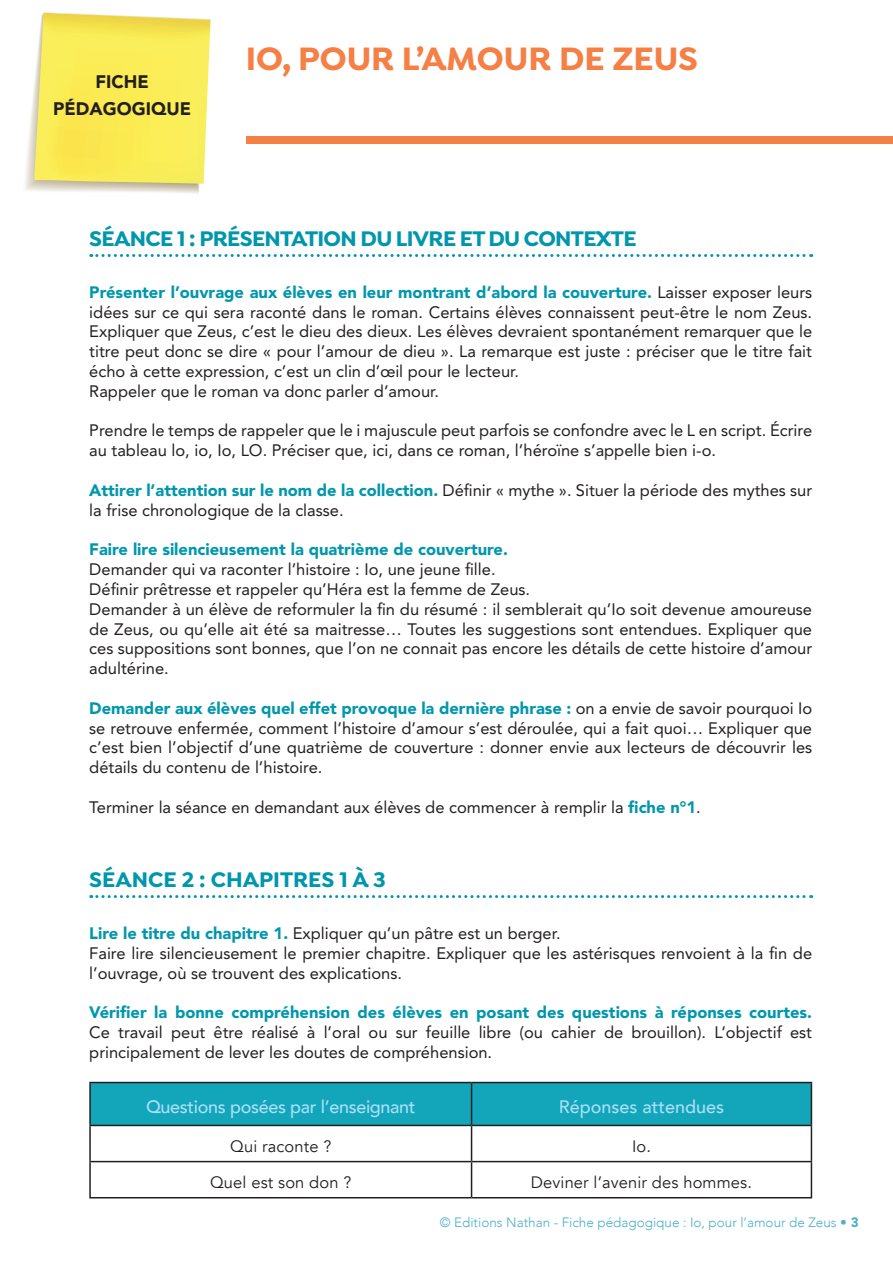
<style>
.page{position:relative;width:893px;height:1263px;background:#fff}
.page>*{position:absolute;margin:0;border:0;box-sizing:border-box;transform-origin:0 0}
.t1{font:700 34.5px "Isidora";color:#f48045}
.t2{font:700 22.5px "Isidora";letter-spacing:-.03em;color:#0097ad}
.t3{font:700 22.5px "Isidora";color:#0097ad}
.t4{font:500 18px "Avenir";letter-spacing:-.02em;color:#aae0f9}
.t5{font:500 18px "Avenir";color:#aae0f9}
.t6{font:900 18px/27px "Avenir LT Std";color:#231f20;text-align:center}
.t7{font:16.5px/19.8px "Avenir LT Std";color:#231f20}
.t8{font:900 16.5px "Avenir LT Std";color:#0097ad}
.t9{font:16.5px "Avenir";letter-spacing:.01em;color:#231f20}
.t10{font:300 13.5px "Avenir";color:#4cb1c3}
.s1{font-weight:900;color:#0097ad}
.s2{font-family:"Avenir LT Std";font-weight:900}
</style>
<div class="page">
<div style="left:246px;top:136px;width:647px;height:8px;background:#f48045"></div>
<svg style="left:25px;top:12px;width:186px;height:182px;background:#f7ea6d"></svg>
<svg style="left:91px;top:254px;width:721px;height:3px"></svg>
<svg style="left:91px;top:895px;width:721px;height:3px"></svg>
<div style="left:91px;top:1083px;width:720px;height:42px;background:#13a5b9"></div>
<hr style="left:89px;top:1126px;width:2px;height:35px;background:#231f20">
<hr style="left:471px;top:1126px;width:1px;height:35px;background:#231f20">
<hr style="left:811px;top:1126px;width:1px;height:35px;background:#231f20">
<hr style="left:89px;top:1161px;width:383px;height:1px;background:#231f20">
<hr style="left:89px;top:1162px;width:2px;height:35px;background:#231f20">
<hr style="left:472px;top:1161px;width:340px;height:1px;background:#231f20">
<hr style="left:471px;top:1162px;width:1px;height:35px;background:#231f20">
<hr style="left:811px;top:1162px;width:1px;height:35px;background:#231f20">
<hr style="left:89px;top:1197px;width:383px;height:1px;background:#231f20">
<hr style="left:472px;top:1197px;width:340px;height:1px;background:#231f20">
<hr style="left:89px;top:1082px;width:383px;height:1px;background:#231f20">
<hr style="left:89px;top:1083px;width:2px;height:42px;background:#231f20">
<hr style="left:472px;top:1082px;width:340px;height:1px;background:#231f20">
<hr style="left:471px;top:1083px;width:1px;height:42px;background:#231f20">
<hr style="left:811px;top:1083px;width:1px;height:42px;background:#231f20">
<hr style="left:89px;top:1125px;width:383px;height:1px;background:#231f20">
<hr style="left:472px;top:1125px;width:340px;height:1px;background:#231f20">
<p class="t6" style="left:53px;top:68px;width:140px">FICHE<br>PÉDAGOGIQUE</p>
<h1 class="t1" style="left:246px;top:37px;width:454px">IO, POUR L’AMOUR DE ZEUS</h1>
<h2 class="t2" style="left:89px;top:224px;width:549px">SÉANCE 1 : PRÉSENTATION DU LIVRE ET DU CONTEXTE</h2>
<p class="t7" style="left:89px;top:282px;width:724px"><span class="s1">Présenter l’ouvrage aux élèves en leur montrant d’abord la couverture.</span> Laisser exposer leurs idées sur ce qui sera raconté dans le roman. Certains élèves connaissent peut-être le nom Zeus.<br>Expliquer que Zeus, c’est le dieu des dieux. Les élèves devraient spontanément remarquer que le titre peut donc se dire « pour l’amour de dieu ». La remarque est juste : préciser que le titre fait écho à cette expression, c’est un clin d’œil pour le lecteur.<br>Rappeler que le roman va donc parler d’amour.</p>
<p class="t7" style="left:89px;top:421px;width:724px">Prendre le temps de rappeler que le i majuscule peut parfois se confondre avec le L en script. Écrire au tableau lo, io, Io, LO. Préciser que, ici, dans ce roman, l’héroïne s’appelle bien i-o.</p>
<p class="t7" style="left:89px;top:480px;width:724px"><span class="s1">Attirer l’attention sur le nom de la collection.</span> Définir « mythe ». Situer la période des mythes sur la frise chronologique de la classe.</p>
<p class="t8" style="left:89px;top:540px;width:420px">Faire lire silencieusement la quatrième de couverture.</p>
<p class="t7" style="left:89px;top:560px;width:724px">Demander qui va raconter l’histoire : Io, une jeune fille.<br>Définir prêtresse et rappeler qu’Héra est la femme de Zeus.<br>Demander à un élève de reformuler la fin du résumé : il semblerait qu’Io soit devenue amoureuse de Zeus, ou qu’elle ait été sa maitresse… Toutes les suggestions sont entendues. Expliquer que ces suppositions sont bonnes, que l’on ne connait pas encore les détails de cette histoire d’amour adultérine.</p>
<p class="t7" style="left:89px;top:698px;width:724px;text-align:justify"><span class="s1">Demander aux élèves quel effet provoque la dernière phrase :</span> on a envie de savoir pourquoi Io se retrouve enfermée, comment l’histoire d’amour s’est déroulée, qui a fait quoi… Expliquer que c’est bien l’objectif d’une quatrième de couverture : donner envie aux lecteurs de découvrir les détails du contenu de l’histoire.</p>
<p class="t7" style="left:89px;top:797px;width:613px">Terminer la séance en demandant aux élèves de commencer à remplir la <span class="s1">fiche n°1</span>.</p>
<h2 class="t3" style="left:89px;top:865px;width:298px">SÉANCE 2 : CHAPITRES 1 À 3</h2>
<p class="t7" style="left:89px;top:923px;width:724px"><span class="s1">Lire le titre du chapitre 1.</span> Expliquer qu’un pâtre est un berger.<br>Faire lire silencieusement le premier chapitre. Expliquer que les astérisques renvoient à la fin de l’ouvrage, où se trouvent des explications.</p>
<p class="t8" style="left:89px;top:1002px;width:724px">Vérifier la bonne compréhension des élèves en posant des questions à réponses courtes.</p>
<p class="t7" style="left:89px;top:1022px;width:724px">Ce travail peut être réalisé à l’oral ou sur feuille libre (ou cahier de brouillon). L’objectif est principalement de lever les doutes de compréhension.</p>
<p class="t4" style="left:146px;top:1091px;width:271px">Questions posées par l’enseignant</p>
<p class="t5" style="left:559px;top:1091px;width:167px">Réponses attendues</p>
<p class="t9" style="left:230px;top:1136px;width:103px">Qui raconte ?</p>
<p class="t9" style="left:632px;top:1136px;width:20px">Io.</p>
<p class="t9" style="left:210px;top:1172px;width:143px">Quel est son don ?</p>
<p class="t9" style="left:531px;top:1172px;width:223px">Deviner l’avenir des hommes.</p>
<p class="t10" style="left:440px;top:1214px;width:421px">© Editions Nathan - Fiche pédagogique : Io, pour l’amour de Zeus • <span class="s2">3</span></p>
</div>
